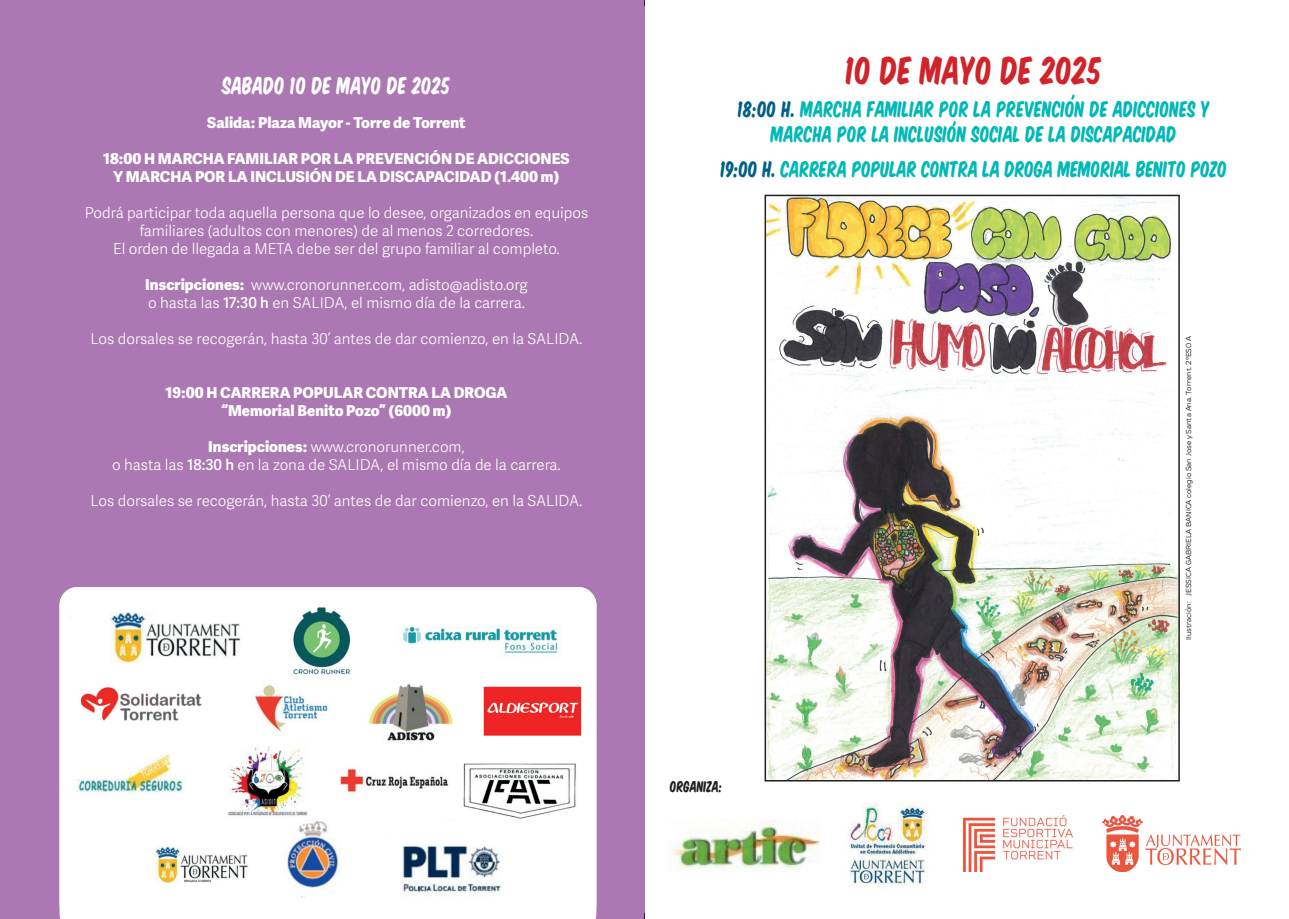
<style>
.page{position:relative;width:1289px;height:919px;background:#fff}
.page>*{position:absolute;margin:0;border:0;box-sizing:border-box;transform-origin:0 0}
.t1{font:36px "VTC Super Market Sale";color:#d1232a}
.t2{font:22.5px "VTC Super Market Sale";color:#fff}
.t3{font:20.85px/25px "VTC Super Market Sale";color:#00b8b6;text-align:center}
.t4{font:300 15px/18px "Adelle Sans Devanagari";color:#fff;text-align:center}
.t5{font:800 15px/18px "Adelle Sans Devanagari";color:#fff;text-align:center}
.t6{font:14.4px "VTC Super Market Sale";color:#231f20}
.t7{font:7.2px "TT Rounds";color:#231f20}
.s1{font-weight:800}
.s2{font-weight:600}
.s3{color:#006086}
</style>
<div class="page">
<div style="left:0;top:0;width:645px;height:918px;background:#ac78b3"></div>
<div style="left:60px;top:906px;width:536px;height:12px;background:#fff"></div>
<img style="left:60px;top:587px;width:536px;height:319px">
<svg style="left:1071px;top:94px;width:3px;height:6px"></svg>
<svg style="left:952px;top:121px;width:4px;height:5px"></svg>
<img style="left:849px;top:803px;width:79px;height:84px">
<img style="left:668px;top:821px;width:152px;height:50px">
<img style="left:767px;top:198px;width:409px;height:580px">
<div style="left:764px;top:195px;width:415px;height:586px;border:2px solid #231f20"></div>
<div style="left:90px;top:833px;width:485px;height:68px;background:#fff"></div>
<img style="left:137px;top:819px;width:375px;height:79px">
<img style="left:963px;top:815px;width:277px;height:56px">
<h2 class="t2" style="left:223px;top:73px;width:229px">SABADO 10 DE MAYO DE 2025</h2>
<p class="t5" style="left:207px;top:114px;width:260px">Salida: Plaza Mayor - Torre de Torrent</p>
<p class="t5" style="left:103px;top:150px;width:468px">18:00 H MARCHA FAMILIAR POR LA PREVENCIÓN DE ADICCIONES<br>Y MARCHA POR LA INCLUSIÓN DE LA DISCAPACIDAD (1.400 m)</p>
<p class="t4" style="left:85px;top:205px;width:505px">Podrá participar toda aquella persona que lo desee, organizados en equipos familiares (adultos con menores) de al menos 2 corredores.<br>El orden de llegada a META debe ser del grupo familiar al completo.</p>
<p class="t4" style="left:145px;top:277px;width:384px;text-align:left"><span class="s1">Inscripciones:</span> www.cronorunner.com, adisto@adisto.org o hasta las <span class="s2">17:30 h</span> en SALIDA, el mismo día de la carrera.</p>
<p class="t4" style="left:91px;top:331px;width:493px">Los dorsales se recogerán, hasta 30’ antes de dar comienzo, en la SALIDA.</p>
<p class="t5" style="left:165px;top:384px;width:343px">19:00 H CARRERA POPULAR CONTRA LA DROGA “Memorial Benito Pozo” (6000 m)</p>
<p class="t4" style="left:112px;top:439px;width:450px"><span class="s1">Inscripciones:</span> www.cronorunner.com,<br>o hasta las <span class="s2">18:30 h</span> en la zona de SALIDA, el mismo día de la carrera.</p>
<p class="t4" style="left:91px;top:493px;width:493px">Los dorsales se recogerán, hasta 30’ antes de dar comienzo, en la SALIDA.</p>
<h1 class="t1" style="left:846px;top:51px;width:257px">10 DE MAYO DE 2025</h1>
<h3 class="t3" style="left:738px;top:97px;width:473px"><span class="s3">18:00 H.</span> MARCHA FAMILIAR POR LA PREVENCION DE ADICCIONES Y<br>MARCHA POR LA INCLUSION SOCIAL DE LA DISCAPACIDAD</h3>
<h3 class="t3" style="left:720px;top:158px;width:508px"><span class="s3">19:00 H.</span> CARRERA POPULAR CONTRA LA DROGA MEMORIAL BENITO POZO</h3>
<p class="t6" style="left:670px;top:778px;width:54px">ORGANIZA:</p>
<p class="t7" style="left:1183px;top:640px;width:305px;rotate:-90deg">Ilustración: JESSICA GABRIELA BANICA colegio San Jose y Santa Ana. Torrent. 2ºESO A</p>
</div>
